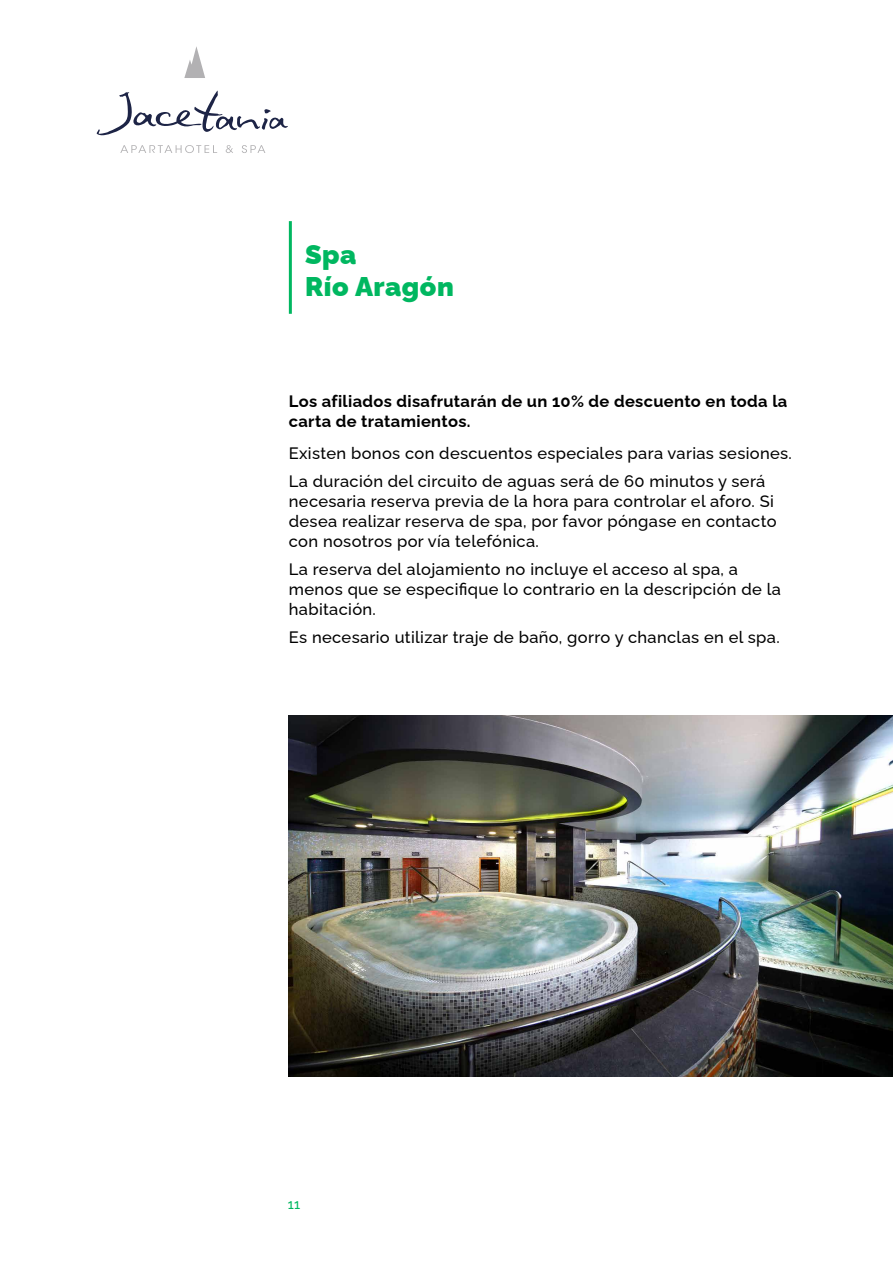
<style>
.page{position:relative;width:893px;height:1263px;background:#fff}
.page>*{position:absolute;margin:0;border:0;box-sizing:border-box;transform-origin:0 0}
.t1{font:900 27px/32.4px "Raleway";letter-spacing:.02em;color:#00b760}
.t2{font:500 16.5px/19.8px "Raleway";letter-spacing:.02em;color:#000}
.t3{font:700 16.5px/19.8px "Raleway";letter-spacing:.02em;color:#000}
.t4{font:500 13.5px "Raleway";color:#00b760}
</style>
<div class="page">
<svg style="left:97px;top:90px;width:191px;height:45px"></svg>
<svg style="left:120px;top:145px;width:97px;height:8px"></svg>
<svg style="left:226px;top:145px;width:7px;height:8px"></svg>
<svg style="left:242px;top:145px;width:23px;height:8px"></svg>
<svg style="left:184px;top:46px;width:21px;height:32px"></svg>
<hr style="left:289px;top:221px;width:3px;height:93px;background:#00b760">
<img style="left:289px;top:715px;width:604px;height:362px">
<h1 class="t1" style="left:305px;top:236px;width:150px">Spa<br>Río Aragón</h1>
<p class="t3" style="left:289px;top:389px;width:500px">Los afiliados disafrutarán de un 10% de descuento en toda la carta de tratamientos.</p>
<p class="t2" style="left:289px;top:437px;width:505px;line-height:28.3px">Existen bonos con descuentos especiales para varias sesiones.<br>La duración del circuito de aguas será de 60 minutos y será</p>
<p class="t2" style="left:289px;top:490px;width:489px">necesaria reserva previa de la hora para controlar el aforo. Si desea realizar reserva de spa, por favor póngase en contacto con nosotros por vía telefónica.</p>
<p class="t2" style="left:289px;top:558px;width:494px">La reserva del alojamiento no incluye el acceso al spa, a menos que se especifique lo contrario en la descripción de la habitación.</p>
<p class="t2" style="left:289px;top:626px;width:492px">Es necesario utilizar traje de baño, gorro y chanclas en el spa.</p>
<p class="t4" style="left:288px;top:1193px;width:14px">11</p>
</div>
